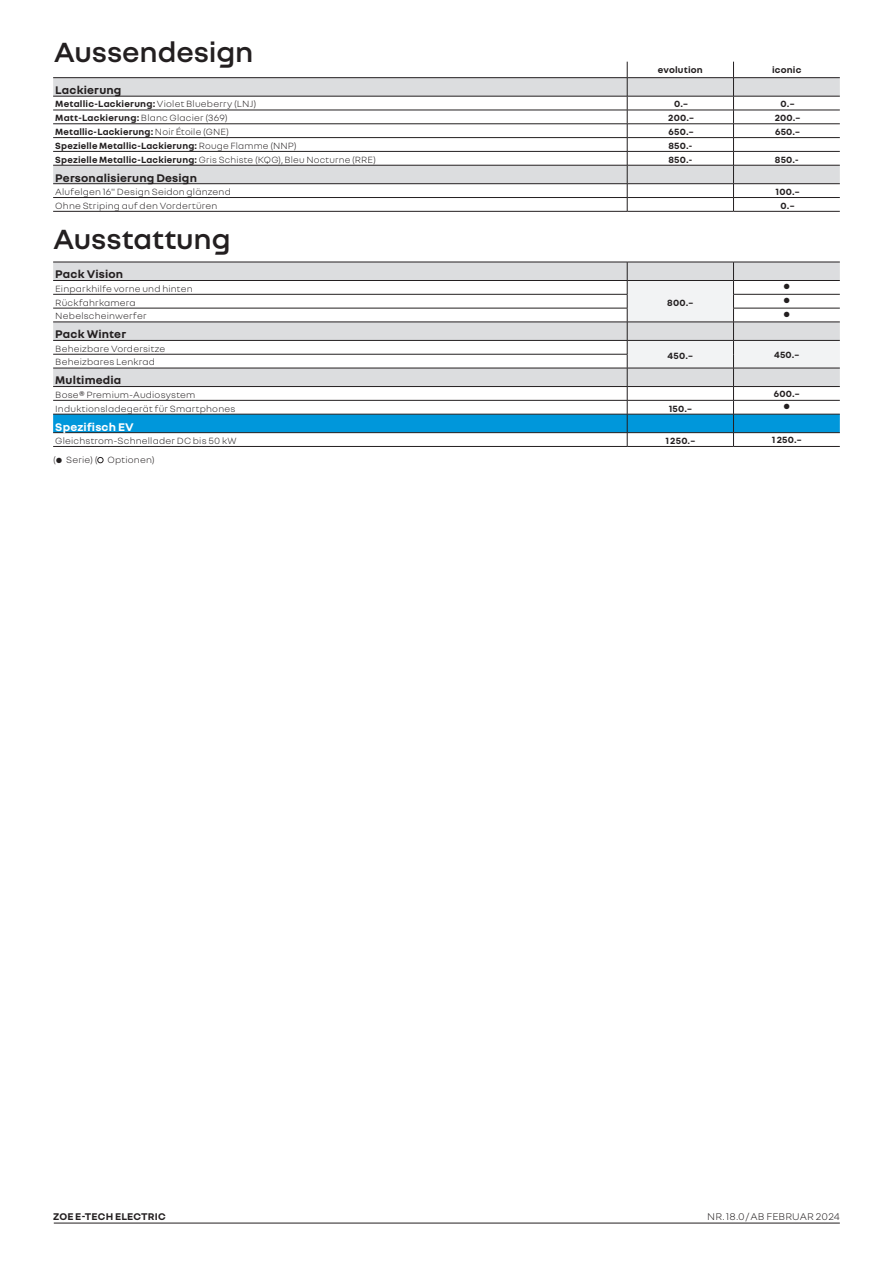
<style>
.page{position:relative;width:893px;height:1263px;background:#fff}
.page>*{position:absolute;margin:0;border:0;box-sizing:border-box;transform-origin:0 0}
.Texte_tableau_titre{font:600 30px "Nouvel R";letter-spacing:-.005em;color:#231f20}
.Texte_tableau_titre-2{font:700 12px "Nouvel R";letter-spacing:.015em;color:#231f20}
.Texte_tableau_titre-3{font:700 12px "Nouvel R";letter-spacing:.015em;color:#fff}
.t1{font:300 10.5px "Nouvel R";letter-spacing:.015em;color:#231f20}
.t2{font:700 10.5px "Nouvel R";letter-spacing:.015em;color:#231f20}
.Texte_tableau_courant{font:300 9.75px "Nouvel R";letter-spacing:.02em;color:#231f20}
.Texte_tableau_courant-2{font:700 9.75px "Nouvel R";letter-spacing:.02em;color:#231f20}
.Texte_tableau_centre{font:700 9.75px "Nouvel R";letter-spacing:.02em;color:#231f20}
.Texte_tableau_tettiere{font:700 9.75px "Nouvel R";letter-spacing:.02em;color:#231f20}
.Texte_tableau_centre-2{font:7.5px "Zapf Dingbats ITC";color:#231f20}
.s1{font-weight:300}
.s2{font-weight:700}
</style>
<div class="page">
<hr style="left:54px;top:1223px;width:786px;height:1px;background:#231f20">
<svg style="left:53px;top:78px;width:787px;height:184px"></svg>
<hr style="left:53px;top:137px;width:574px;height:1px;background:#231f20">
<hr style="left:53px;top:151px;width:574px;height:1px;background:#231f20">
<hr style="left:53px;top:165px;width:574px;height:1px;background:#231f20">
<hr style="left:53px;top:183px;width:574px;height:1px;background:#231f20">
<hr style="left:53px;top:197px;width:574px;height:1px;background:#231f20">
<hr style="left:627px;top:137px;width:106px;height:1px;background:#231f20">
<hr style="left:733px;top:137px;width:107px;height:1px;background:#231f20">
<hr style="left:627px;top:151px;width:106px;height:1px;background:#231f20">
<hr style="left:733px;top:151px;width:107px;height:1px;background:#231f20">
<hr style="left:627px;top:165px;width:106px;height:1px;background:#231f20">
<hr style="left:733px;top:165px;width:107px;height:1px;background:#231f20">
<hr style="left:627px;top:183px;width:106px;height:1px;background:#231f20">
<hr style="left:733px;top:183px;width:107px;height:1px;background:#231f20">
<hr style="left:627px;top:197px;width:106px;height:1px;background:#231f20">
<hr style="left:733px;top:197px;width:107px;height:1px;background:#231f20">
<hr style="left:53px;top:96px;width:574px;height:1px;background:#231f20">
<hr style="left:53px;top:110px;width:574px;height:1px;background:#231f20">
<hr style="left:53px;top:124px;width:574px;height:1px;background:#231f20">
<hr style="left:733px;top:124px;width:107px;height:1px;background:#231f20">
<hr style="left:733px;top:446px;width:107px;height:1px;background:#231f20">
<hr style="left:53px;top:77px;width:574px;height:1px;background:#231f20">
<hr style="left:627px;top:77px;width:106px;height:1px;background:#231f20">
<hr style="left:733px;top:77px;width:107px;height:1px;background:#231f20">
<hr style="left:627px;top:96px;width:106px;height:1px;background:#231f20">
<hr style="left:733px;top:96px;width:107px;height:1px;background:#231f20">
<hr style="left:627px;top:110px;width:106px;height:1px;background:#231f20">
<hr style="left:733px;top:110px;width:107px;height:1px;background:#231f20">
<hr style="left:627px;top:124px;width:106px;height:1px;background:#231f20">
<svg style="left:627px;top:62px;width:1px;height:149px"></svg>
<svg style="left:733px;top:62px;width:1px;height:149px"></svg>
<hr style="left:53px;top:446px;width:574px;height:1px;background:#231f20">
<hr style="left:53px;top:211px;width:574px;height:1px;background:#231f20">
<hr style="left:627px;top:211px;width:106px;height:1px;background:#231f20">
<hr style="left:733px;top:211px;width:107px;height:1px;background:#231f20">
<hr style="left:627px;top:446px;width:106px;height:1px;background:#231f20">
<svg style="left:53px;top:262px;width:787px;height:184px"></svg>
<svg style="left:97px;top:457px;width:7px;height:6px"></svg>
<p class="Texte_tableau_titre" style="left:54px;top:32px;width:201px">Aussendesign</p>
<p class="Texte_tableau_tettiere" style="left:658px;top:64px;width:46px">evolution</p>
<p class="Texte_tableau_tettiere" style="left:772px;top:64px;width:31px">iconic</p>
<p class="Texte_tableau_titre-2" style="left:55px;top:82px;width:68px">Lackierung</p>
<p class="Texte_tableau_courant-2" style="left:55px;top:98px;width:203px">Metallic-Lackierung: <span class="s1">Violet Blueberry (LNJ)</span></p>
<p class="Texte_tableau_centre" style="left:674px;top:98px;width:15px">0.–</p>
<p class="Texte_tableau_centre" style="left:781px;top:98px;width:15px">0.–</p>
<p class="Texte_tableau_courant" style="left:55px;top:112px;width:174px"><span class="s2">Matt-Lackierung:</span> Blanc Glacier (369)</p>
<p class="Texte_tableau_centre" style="left:668px;top:112px;width:27px">200.–</p>
<p class="Texte_tableau_centre" style="left:775px;top:112px;width:27px">200.–</p>
<p class="Texte_tableau_courant-2" style="left:55px;top:125px;width:175px">Metallic-Lackierung: <span class="s1">Noir Étoile (GNE)</span></p>
<p class="Texte_tableau_centre" style="left:669px;top:125px;width:27px">650.–</p>
<p class="Texte_tableau_centre" style="left:775px;top:125px;width:27px">650.–</p>
<p class="Texte_tableau_courant-2" style="left:55px;top:139px;width:243px">Spezielle Metallic-Lackierung: <span class="s1">Rouge Flamme (NNP)</span></p>
<p class="Texte_tableau_centre" style="left:668px;top:139px;width:25px">850.-</p>
<p class="Texte_tableau_courant" style="left:55px;top:153px;width:322px"><span class="s2">Spezielle Metallic-Lackierung:</span> Gris Schiste (KQG), Bleu Nocturne (RRE)</p>
<p class="Texte_tableau_centre" style="left:668px;top:153px;width:25px">850.-</p>
<p class="Texte_tableau_centre" style="left:775px;top:153px;width:25px">850.-</p>
<p class="Texte_tableau_titre-2" style="left:55px;top:170px;width:143px">Personalisierung Design</p>
<p class="Texte_tableau_courant" style="left:55px;top:186px;width:177px">Alufelgen 16" Design Seidon glänzend</p>
<p class="Texte_tableau_courant-2" style="left:775px;top:185px;width:26px">100.–</p>
<p class="Texte_tableau_courant" style="left:55px;top:199px;width:164px">Ohne Striping auf den Vordertüren</p>
<p class="Texte_tableau_courant-2" style="left:781px;top:199px;width:15px">0.–</p>
<p class="Texte_tableau_titre" style="left:53px;top:220px;width:179px">Ausstattung</p>
<p class="Texte_tableau_titre-2" style="left:55px;top:267px;width:69px">Pack Vision</p>
<p class="Texte_tableau_courant" style="left:55px;top:282px;width:139px">Einparkhilfe vorne und hinten</p>
<p class="Texte_tableau_centre" style="left:667px;top:296px;width:28px">800.–</p>
<p class="Texte_tableau_centre-2" style="left:784px;top:283px;width:7px">●</p>
<p class="Texte_tableau_courant" style="left:55px;top:296px;width:82px">Rückfahrkamera</p>
<p class="Texte_tableau_centre-2" style="left:784px;top:297px;width:7px">●</p>
<p class="Texte_tableau_courant" style="left:55px;top:310px;width:93px">Nebelscheinwerfer</p>
<p class="Texte_tableau_centre-2" style="left:784px;top:311px;width:7px">●</p>
<p class="Texte_tableau_titre-2" style="left:55px;top:326px;width:72px">Pack Winter</p>
<p class="Texte_tableau_courant" style="left:55px;top:342px;width:112px">Beheizbare Vordersitze</p>
<p class="Texte_tableau_centre" style="left:668px;top:349px;width:27px">450.–</p>
<p class="Texte_tableau_centre" style="left:774px;top:348px;width:27px">450.–</p>
<p class="Texte_tableau_courant" style="left:55px;top:356px;width:101px">Beheizbares Lenkrad</p>
<p class="Texte_tableau_titre-2" style="left:55px;top:373px;width:68px">Multimedia</p>
<p class="Texte_tableau_courant" style="left:55px;top:388px;width:142px">Bose® Premium-Audiosystem</p>
<p class="Texte_tableau_centre" style="left:774px;top:388px;width:27px">600.–</p>
<p class="Texte_tableau_courant" style="left:55px;top:402px;width:182px">Induktionsladegerät für Smartphones</p>
<p class="Texte_tableau_centre" style="left:669px;top:402px;width:25px">150.–</p>
<p class="Texte_tableau_centre-2" style="left:784px;top:403px;width:7px">●</p>
<p class="Texte_tableau_titre-3" style="left:55px;top:419px;width:80px">Spezifisch EV</p>
<p class="Texte_tableau_courant" style="left:55px;top:434px;width:183px">Gleichstrom-Schnellader DC bis 50 kW</p>
<p class="Texte_tableau_centre" style="left:665px;top:434px;width:31px">1250.–</p>
<p class="Texte_tableau_centre" style="left:772px;top:434px;width:31px">1250.–</p>
<p class="Texte_tableau_courant" style="left:53px;top:453px;width:103px">(● Serie) ( Optionen)</p>
<p class="t2" style="left:53px;top:1210px;width:114px">ZOE E-TECH ELECTRIC</p>
<p class="t1" style="left:707px;top:1210px;width:134px">NR. 18.0/AB FEBRUAR 2024</p>
</div>
